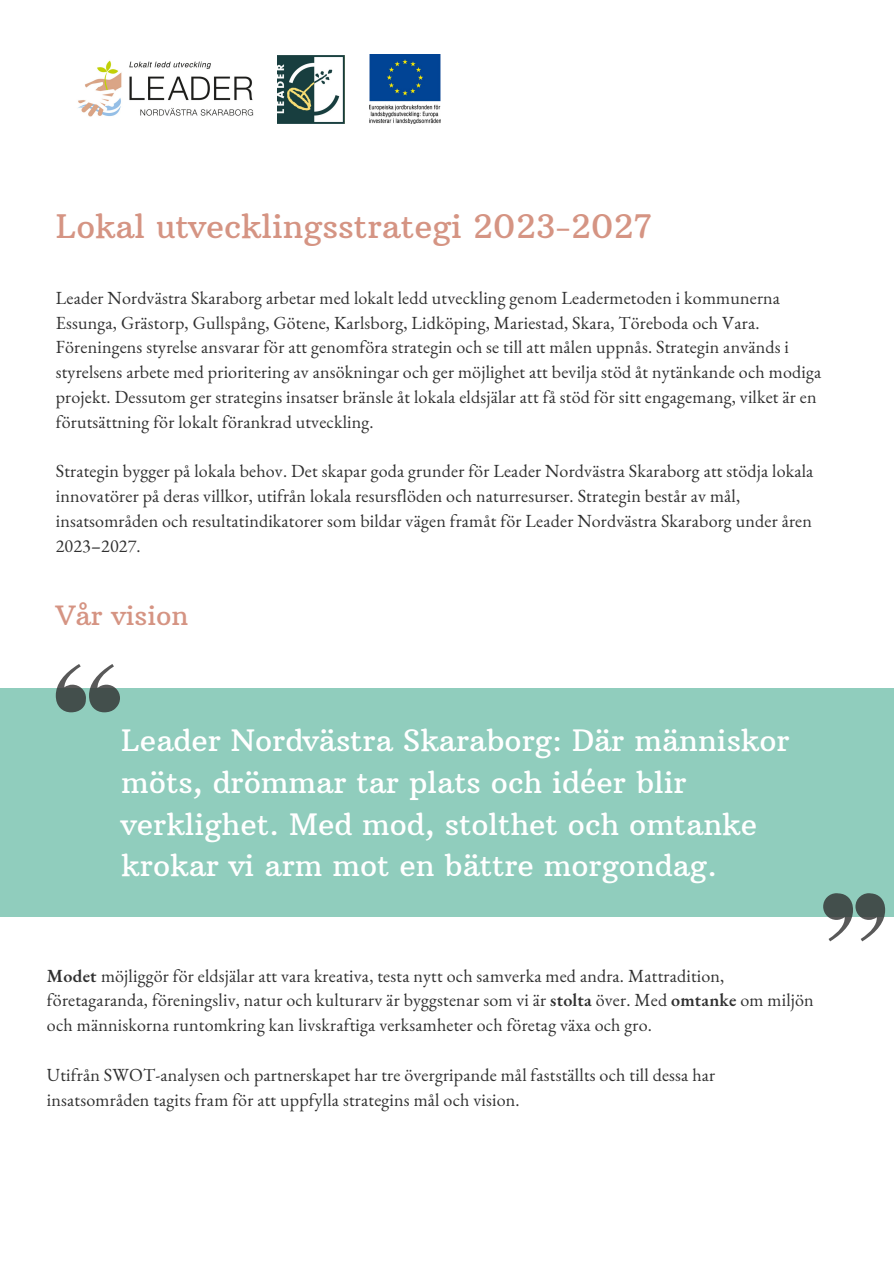
<style>
.page{position:relative;width:894px;height:1264px;background:#fff}
.page>*{position:absolute;margin:0;border:0;box-sizing:border-box;transform-origin:0 0}
.t1{font:33px "Arbutus Slab";color:#d59483}
.t2{font:30px/41.7px "Arbutus Slab";color:#fff}
.t3{font:27px "Arbutus Slab";color:#d59483}
.t4{font:18px/24.8px "EB Garamond";letter-spacing:.01em;color:#303030}
.s1{font-weight:600}
</style>
<div class="page">
<div style="left:0;top:688px;width:893px;height:229px;background:#90cdbd"></div>
<svg style="left:823px;top:893px;width:61px;height:48px"></svg>
<img style="left:78px;top:60px;width:218px;height:64px">
<img style="left:277px;top:55px;width:67px;height:68px">
<img style="left:369px;top:55px;width:71px;height:68px">
<svg style="left:56px;top:664px;width:64px;height:48px"></svg>
<p class="t1" style="left:56px;top:206px;width:597px">Lokal utvecklingsstrategi 2023-2027</p>
<p class="t4" style="left:56px;top:285px;width:725px">Leader Nordvästra Skaraborg arbetar med lokalt ledd utveckling genom Leadermetoden i kommunerna<br>Essunga, Grästorp, Gullspång, Götene, Karlsborg, Lidköping, Mariestad, Skara, Töreboda och Vara.</p>
<p class="t4" style="left:56px;top:334px;width:766px">Föreningens styrelse ansvarar för att genomföra strategin och se till att målen uppnås. Strategin används i styrelsens arbete med prioritering av ansökningar och ger möjlighet att bevilja stöd åt nytänkande och modiga projekt. Dessutom ger strategins insatser bränsle åt lokala eldsjälar att få stöd för sitt engagemang, vilket är en förutsättning för lokalt förankrad utveckling.</p>
<p class="t4" style="left:56px;top:458px;width:759px">Strategin bygger på lokala behov. Det skapar goda grunder för Leader Nordvästra Skaraborg att stödja lokala innovatörer på deras villkor, utifrån lokala resursflöden och naturresurser. Strategin består av mål, insatsområden och resultatindikatorer som bildar vägen framåt för Leader Nordvästra Skaraborg under åren 2023–2027.</p>
<p class="t3" style="left:56px;top:598px;width:134px">Vår vision</p>
<p class="t2" style="left:121px;top:720px;width:669px">Leader Nordvästra Skaraborg: Där människor möts, drömmar tar plats och idéer blir verklighet. Med mod, stolthet och omtanke krokar vi arm mot en bättre morgondag.</p>
<p class="t4" style="left:47px;top:962px;width:768px"><span class="s1">Modet</span> möjliggör för eldsjälar att vara kreativa, testa nytt och samverka med andra. Mattradition, företagaranda, föreningsliv, natur och kulturarv är byggstenar som vi är <span class="s1">stolta</span> över. Med <span class="s1">omtanke</span> om miljön och människorna runtomkring kan livskraftiga verksamheter och företag växa och gro.</p>
<p class="t4" style="left:47px;top:1061px;width:669px">Utifrån SWOT-analysen och partnerskapet har tre övergripande mål fastställts och till dessa har insatsområden tagits fram för att uppfylla strategins mål och vision.</p>
</div>
